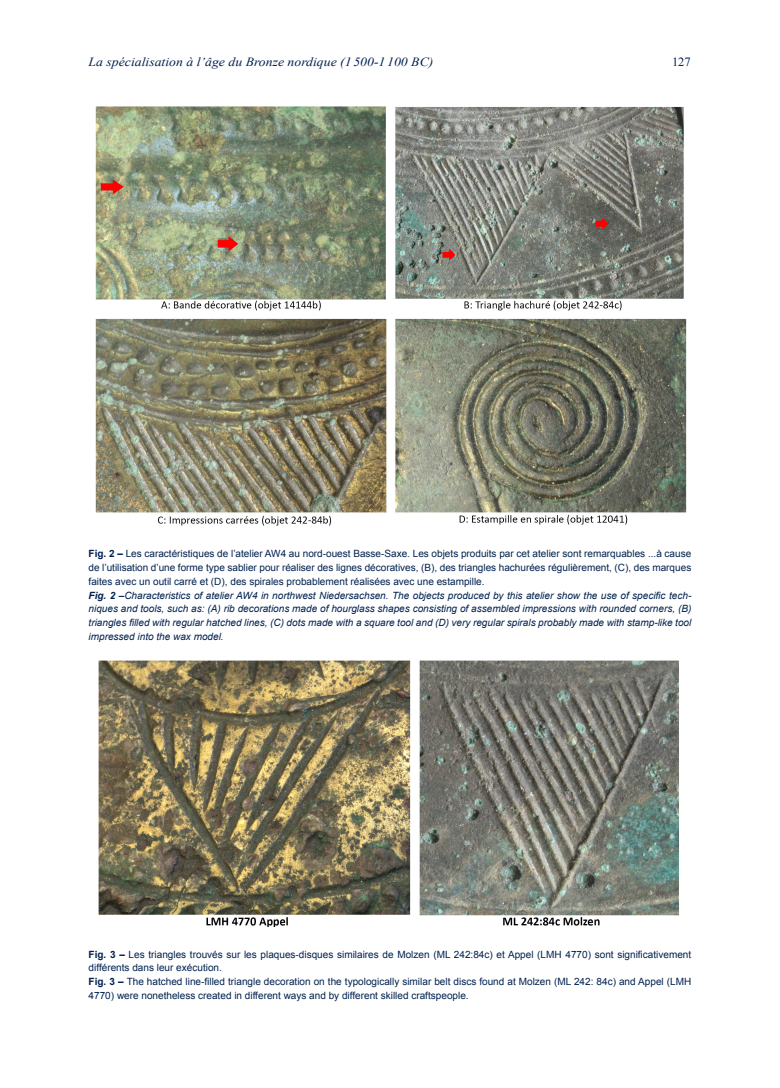
<style>
.page{position:relative;width:780px;height:1088px;background:#fff}
.page>*{position:absolute;margin:0;border:0;box-sizing:border-box;transform-origin:0 0}
.t1{font:italic 12.5px "Times New Roman";color:#00214f;scale:1.1 1}
.t2{font:12.5px "Times New Roman";color:#00214f}
.Figures{font:10px/13.8px "Arial";color:#00214f}
.Figures-2{font:italic 10px/13.8px "Arial";color:#00214f;text-align:justify}
.s1{font-weight:700}
</style>
<div class="page">
<img style="left:95px;top:106px;width:592px;height:419px">
<img style="left:98px;top:661px;width:581px;height:265px">
<p class="t1" style="left:89px;top:53px;width:315px">La spécialisation à l’âge du Bronze nordique (1500-1 100 BC)</p>
<p class="t2" style="left:672px;top:53px;width:20px">127</p>
<p class="Figures" style="left:89px;top:547px;width:604px;text-align:justify"><span class="s1">Fig. 2 –</span> Les caractéristiques de l’atelier AW4 au nord-ouest Basse-Saxe. Les objets produits par cet atelier sont remarquables ...à cause de l’utilisation d’une forme type sablier pour réaliser des lignes décoratives, (B), des triangles hachurées régulièrement, (C), des marques faites avec un outil carré et (D), des spirales probablement réalisées avec une estampille.</p>
<p class="Figures-2" style="left:89px;top:588px;width:604px"><span class="s1">Fig. 2 –</span>Characteristics of atelier AW4 in northwest Niedersachsen. The objects produced by this atelier show the use of specific tech&shy;niques and tools, such as: (A) rib decorations made of hourglass shapes consisting of assembled impressions with rounded corners, (B) triangles filled with regular hatched lines, (C) dots made with a square tool and (D) very regular spirals probably made with stamp-like tool impressed into the wax model.</p>
<p class="Figures" style="left:89px;top:947px;width:604px"><span class="s1">Fig. 3 –</span> Les triangles trouvés sur les plaques-disques similaires de Molzen (ML 242:84c) et Appel (LMH 4770) sont significativement différents dans leur exécution.</p>
<p class="Figures" style="left:89px;top:975px;width:604px"><span class="s1">Fig. 3 –</span> The hatched line-filled triangle decoration on the typologically similar belt discs found at Molzen (ML 242: 84c) and Appel (LMH<br>4770) were nonetheless created in different ways and by different skilled craftspeople.</p>
</div>
